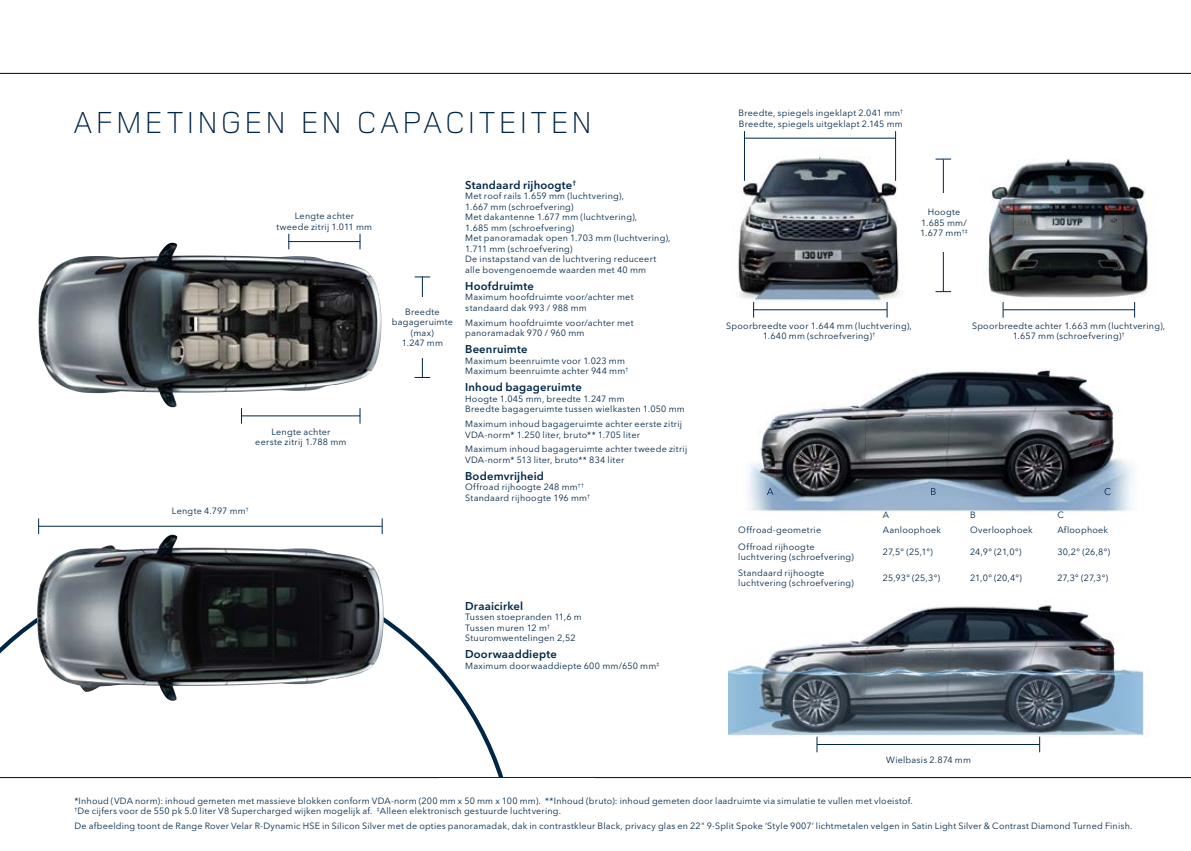
<style>
.page{position:relative;width:1191px;height:851px;background:#fff}
.page>*{position:absolute;margin:0;border:0;box-sizing:border-box;transform-origin:0 0}
.t1{font:300 31.5px "Land Rover Wide";letter-spacing:-.005em;color:#002647}
.t2{font:600 11.25px "Avenir Next W1 G";letter-spacing:.015em;color:#002647}
.t3{font:9px/10.5px "Avenir Next W1 G";letter-spacing:.025em;color:#002647}
</style>
<div class="page">
<svg style="left:0;top:569px;width:503px;height:210px"></svg>
<img style="left:749px;top:368px;width:384px;height:144px">
<img style="left:738px;top:131px;width:162px;height:187px">
<img style="left:988px;top:159px;width:160px;height:150px">
<img style="left:37px;top:534px;width:338px;height:166px">
<img style="left:38px;top:243px;width:343px;height:164px">
<img style="left:728px;top:605px;width:416px;height:140px">
<hr style="left:0;top:73px;width:1191px;height:1px;background:#002647">
<hr style="left:0;top:776px;width:1191px;height:2px;background:#002647">
<div style="left:439px;top:778px;width:156px;height:72px;background:#fff"></div>
<hr style="left:288px;top:241px;width:72px;height:1px;background:#002647">
<svg style="left:288px;top:234px;width:1px;height:15px"></svg>
<svg style="left:360px;top:234px;width:1px;height:15px"></svg>
<hr style="left:422px;top:276px;width:1px;height:101px;background:#002647">
<svg style="left:414px;top:276px;width:16px;height:1px"></svg>
<svg style="left:414px;top:377px;width:16px;height:1px"></svg>
<hr style="left:241px;top:415px;width:119px;height:1px;background:#002647">
<svg style="left:241px;top:408px;width:1px;height:15px"></svg>
<svg style="left:360px;top:408px;width:1px;height:15px"></svg>
<hr style="left:38px;top:526px;width:344px;height:1px;background:#002647">
<svg style="left:38px;top:518px;width:1px;height:16px"></svg>
<svg style="left:382px;top:518px;width:1px;height:16px"></svg>
<hr style="left:744px;top:138px;width:151px;height:1px;background:#002647">
<hr style="left:895px;top:131px;width:1px;height:50px;background:#002647">
<hr style="left:744px;top:131px;width:1px;height:50px;background:#002647">
<hr style="left:753px;top:309px;width:134px;height:1px;background:#002647">
<svg style="left:753px;top:302px;width:1px;height:15px"></svg>
<svg style="left:886px;top:302px;width:1px;height:15px"></svg>
<hr style="left:943px;top:159px;width:1px;height:133px;background:#002647">
<svg style="left:935px;top:291px;width:16px;height:1px"></svg>
<svg style="left:935px;top:159px;width:16px;height:1px"></svg>
<hr style="left:1003px;top:309px;width:131px;height:1px;background:#002647">
<svg style="left:1002px;top:302px;width:1px;height:15px"></svg>
<svg style="left:1134px;top:302px;width:1px;height:15px"></svg>
<hr style="left:817px;top:744px;width:222px;height:1px;background:#002647">
<svg style="left:816px;top:736px;width:1px;height:16px"></svg>
<svg style="left:1039px;top:736px;width:1px;height:16px"></svg>
<svg style="left:931px;top:488px;width:4px;height:7px"></svg>
<svg style="left:1104px;top:488px;width:6px;height:7px"></svg>
<svg style="left:767px;top:488px;width:6px;height:7px"></svg>
<div style="left:382px;top:297px;width:81px;height:60px;background:#fff"></div>
<div style="left:899px;top:193px;width:89px;height:58px;background:#fff"></div>
<h1 class="t1" style="left:72px;top:100px;width:523px">AFMETINGEN EN CAPACITEITEN</h1>
<p class="t3" style="left:276px;top:210px;width:97px;text-align:center">Lengte achter<br>tweede zitrij 1.011 mm</p>
<p class="t3" style="left:255px;top:425px;width:93px;text-align:center">Lengte achter<br>eerste zitrij 1.788 mm</p>
<p class="t3" style="left:172px;top:504px;width:78px">Lengte 4.797 mm<sup>†</sup></p>
<p class="t3" style="left:392px;top:305px;width:63px;text-align:center">Breedte bagageruimte (max)<br>1.247 mm</p>
<p class="t2" style="left:465px;top:176px;width:113px">Standaard rijhoogte<sup>†</sup></p>
<p class="t3" style="left:465px;top:190px;width:207px">Met roof rails 1.659 mm (luchtvering),<br>1.667 mm (schroefvering)<br>Met dakantenne 1.677 mm (luchtvering),<br>1.685 mm (schroefvering)<br>Met panoramadak open 1.703 mm (luchtvering), 1.711 mm (schroefvering)<br>De instapstand van de luchtvering reduceert alle bovengenoemde waarden met 40 mm</p>
<p class="t2" style="left:465px;top:277px;width:70px">Hoofdruimte</p>
<p class="t3" style="left:465px;top:291px;width:170px">Maximum hoofdruimte voor/achter met standaard dak 993 / 988 mm</p>
<p class="t3" style="left:465px;top:316px;width:170px">Maximum hoofdruimte voor/achter met panoramadak 970 / 960 mm</p>
<p class="t2" style="left:465px;top:340px;width:64px">Beenruimte</p>
<p class="t3" style="left:465px;top:354px;width:165px">Maximum beenruimte voor 1.023 mm<br>Maximum beenruimte achter 944 mm<sup>†</sup></p>
<p class="t2" style="left:465px;top:378px;width:118px">Inhoud bagageruimte</p>
<p class="t3" style="left:465px;top:392px;width:221px">Hoogte 1.045 mm, breedte 1.247 mm<br>Breedte bagageruimte tussen wielkasten 1.050 mm</p>
<p class="t3" style="left:465px;top:418px;width:218px">Maximum inhoud bagageruimte achter eerste zitrij<br>VDA-norm* 1.250 liter, bruto** 1.705 liter</p>
<p class="t3" style="left:465px;top:443px;width:224px">Maximum inhoud bagageruimte achter tweede zitrij<br>VDA-norm* 513 liter, bruto** 834 liter</p>
<p class="t2" style="left:465px;top:467px;width:80px">Bodemvrijheid</p>
<p class="t3" style="left:465px;top:481px;width:126px">Offroad rijhoogte 248 mm<sup>††<br></sup>Standaard rijhoogte 196 mm<sup>†</sup></p>
<p class="t2" style="left:465px;top:596px;width:59px">Draaicirkel</p>
<p class="t3" style="left:465px;top:610px;width:118px">Tussen stoepranden 11,6 m<br>Tussen muren 12 m<sup>†<br></sup>Stuuromwentelingen 2,52</p>
<p class="t2" style="left:465px;top:645px;width:93px">Doorwaaddiepte</p>
<p class="t3" style="left:465px;top:659px;width:196px">Maximum doorwaaddiepte 600 mm/650 mm<sup>‡</sup></p>
<p class="t3" style="left:738px;top:107px;width:166px">Breedte, spiegels ingeklapt 2.041 mm<sup>†<br></sup>Breedte, spiegels uitgeklapt 2.145 mm</p>
<p class="t3" style="left:920px;top:206px;width:49px;text-align:center">Hoogte<br>1.685 mm/<br>1.677 mm<sup>†‡</sup></p>
<p class="t3" style="left:726px;top:319px;width:187px;text-align:center">Spoorbreedte voor 1.644 mm (luchtvering),<br>1.640 mm (schroefvering)<sup>†</sup></p>
<p class="t3" style="left:972px;top:319px;width:195px;text-align:center">Spoorbreedte achter 1.663 mm (luchtvering),<br>1.657 mm (schroefvering)<sup>†</sup></p>
<p class="t3" style="left:883px;top:508px;width:8px">A</p>
<p class="t3" style="left:970px;top:508px;width:7px">B</p>
<p class="t3" style="left:1057px;top:508px;width:8px">C</p>
<p class="t3" style="left:738px;top:523px;width:84px">Offroad-geometrie</p>
<p class="t3" style="left:883px;top:523px;width:60px">Aanloophoek</p>
<p class="t3" style="left:970px;top:523px;width:64px">Overloophoek</p>
<p class="t3" style="left:1057px;top:523px;width:52px">Afloophoek</p>
<p class="t3" style="left:738px;top:540px;width:117px">Offroad rijhoogte luchtvering (schroefvering)</p>
<p class="t3" style="left:883px;top:546px;width:52px">27,5° (25,1°)</p>
<p class="t3" style="left:970px;top:546px;width:53px">24,9° (21,0°)</p>
<p class="t3" style="left:1057px;top:546px;width:54px">30,2° (26,8°)</p>
<p class="t3" style="left:738px;top:566px;width:117px">Standaard rijhoogte luchtvering (schroefvering)</p>
<p class="t3" style="left:883px;top:571px;width:59px">25,93° (25,3°)</p>
<p class="t3" style="left:970px;top:571px;width:53px">21,0° (20,4°)</p>
<p class="t3" style="left:1057px;top:571px;width:52px">27,3° (27,3°)</p>
<p class="t3" style="left:886px;top:754px;width:86px">Wielbasis 2.874 mm</p>
<p class="t3" style="left:74px;top:794px;width:840px">*Inhoud (VDA norm): inhoud gemeten met massieve blokken conform VDA-norm (200 mm x 50 mm x 100 mm). **Inhoud (bruto): inhoud gemeten door laadruimte via simulatie te vullen met vloeistof. <sup>†</sup>De cijfers voor de 550 pk 5.0 liter V8 Supercharged wijken mogelijk af. <sup>‡</sup>Alleen elektronisch gestuurde luchtvering.</p>
<p class="t3" style="left:74px;top:819px;width:1059px">De afbeelding toont de Range Rover Velar R-Dynamic HSE in Silicon Silver met de opties panoramadak, dak in contrastkleur Black, privacy glas en 22" 9-Split Spoke ‘Style 9007’ lichtmetalen velgen in Satin Light Silver &amp; Contrast Diamond Turned Finish.</p>
</div>
